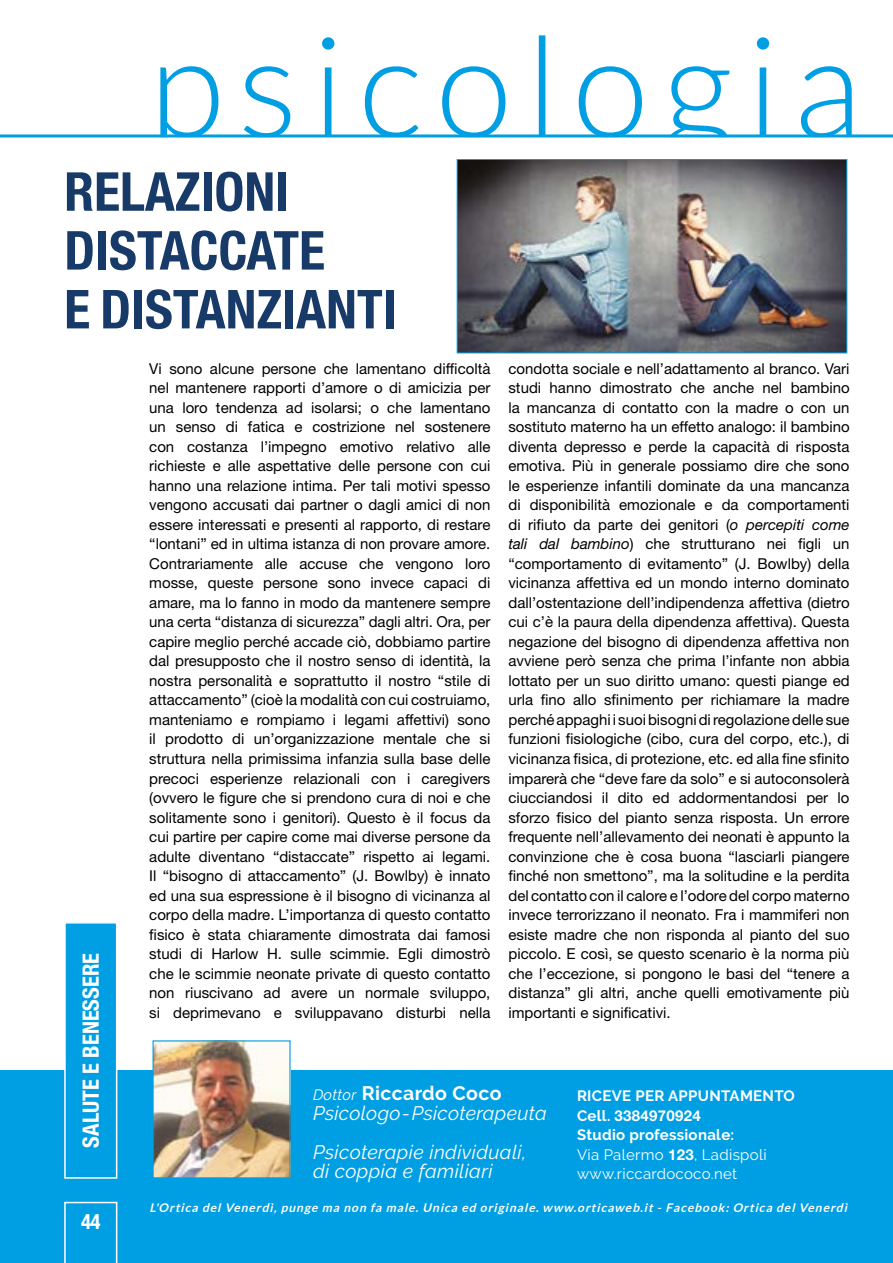
<style>
.page{position:relative;width:893px;height:1263px;background:#fff}
.page>*{position:absolute;margin:0;border:0;box-sizing:border-box;transform-origin:0 0}
.t1{font:700 condensed 53.7px/58.8px "Helvetica Neue LT Std";color:#183a68}
.t2{font:700 condensed 22.5px "Helvetica Neue LT Std";color:#fff}
.t3{font:700 condensed 21px "Helvetica Neue LT Std";color:#fff}
.t4{font:italic 19.5px/19.5px "Raleway";letter-spacing:.02em;color:#fff}
.t5{font:15px/19.5px "Helvetica Neue LT Std";color:#000;text-align:justify}
.t6{font:15px/19.5px "Raleway";letter-spacing:.02em;color:#fff}
.t7{font:700 15px "Raleway";letter-spacing:.02em;color:#fff}
.t8{font:700 15px "Helvetica Neue LT Std";letter-spacing:.02em;color:#fff}
.t9{font:italic 700 12px "Lato";color:#fff}
.s1{font-style:italic}
.s2{font-size:15px}
.s3{font-weight:700;font-style:normal}
.s4{font-family:"Raleway"}
.s5{font-weight:700}
.s6{font-family:"Helvetica Neue LT Std";font-weight:700}
</style>
<div class="page">
<hr style="left:0;top:134px;width:893px;height:3px;background:#009fe3">
<svg style="left:160px;top:35px;width:692px;height:100px"></svg>
<div style="left:0;top:1070px;width:893px;height:193px;background:#009fe3"></div>
<img style="left:154px;top:1042px;width:135px;height:134px">
<div style="left:152px;top:1040px;width:139px;height:138px;border:1px solid #009fe3"></div>
<svg style="left:64px;top:1202px;width:53px;height:61px"></svg>
<div style="left:65px;top:923px;width:52px;height:255px;background:#009fe3"></div>
<div style="left:64px;top:922px;width:53px;height:257px;border:2px solid #fff"></div>
<img style="left:459px;top:161px;width:386px;height:190px">
<div style="left:457px;top:159px;width:390px;height:194px;border:1px solid #009fe3"></div>
<h1 class="t1" style="left:64px;top:162px;width:334px">RELAZIONI<br>DISTACCATE<br>E DISTANZIANTI</h1>
<p class="t5" style="left:149px;top:359px;width:343px">Vi sono alcune persone che lamentano difficoltà nel mantenere rapporti d’amore o di amicizia per una loro tendenza ad isolarsi; o che lamentano un senso di fatica e costrizione nel sostenere con costanza l’impegno emotivo relativo alle richieste e alle aspettative delle persone con cui hanno una relazione intima. Per tali motivi spesso vengono accusati dai partner o dagli amici di non essere interessati e presenti al rapporto, di restare “lontani” ed in ultima istanza di non provare amore.<br>Contrariamente alle accuse che vengono loro mosse, queste persone sono invece capaci di amare, ma lo fanno in modo da mantenere sempre una certa “distanza di sicurezza” dagli altri. Ora, per capire meglio perché accade ciò, dobbiamo partire dal presupposto che il nostro senso di identità, la nostra personalità e soprattutto il nostro “stile di attaccamento” (cioè la modalità con cui costruiamo, manteniamo e rompiamo i legami affettivi) sono il prodotto di un’organizzazione mentale che si struttura nella primissima infanzia sulla base delle precoci esperienze relazionali con i caregivers (ovvero le figure che si prendono cura di noi e che solitamente sono i genitori). Questo è il focus da cui partire per capire come mai diverse persone da adulte diventano “distaccate” rispetto ai legami.<br>Il “bisogno di attaccamento” (J. Bowlby) è innato ed una sua espressione è il bisogno di vicinanza al corpo della madre. L’importanza di questo contatto fisico è stata chiaramente dimostrata dai famosi studi di Harlow H. sulle scimmie. Egli dimostrò che le scimmie neonate private di questo contatto non riuscivano ad avere un normale sviluppo, si deprimevano e sviluppavano disturbi nella</p>
<p class="t5" style="left:508px;top:359px;width:343px">condotta sociale e nell’adattamento al branco. Vari studi hanno dimostrato che anche nel bambino la mancanza di contatto con la madre o con un sostituto materno ha un effetto analogo: il bambino diventa depresso e perde la capacità di risposta emotiva. Più in generale possiamo dire che sono le esperienze infantili dominate da una mancanza di disponibilità emozionale e da comportamenti di rifiuto da parte dei genitori (<span class="s1">o percepiti come tali dal bambino</span>) che strutturano nei figli un “comportamento di evitamento” (J. Bowlby) della vicinanza affettiva ed un mondo interno dominato dall’ostentazione dell’indipendenza affettiva (dietro cui c’è la paura della dipendenza affettiva). Questa negazione del bisogno di dipendenza affettiva non avviene però senza che prima l’infante non abbia lottato per un suo diritto umano: questi piange ed urla fino allo sfinimento per richiamare la madre perché appaghi i suoi bisogni di regolazione delle sue funzioni fisiologiche (cibo, cura del corpo, etc.), di vicinanza fisica, di protezione, etc. ed alla fine sfinito imparerà che “deve fare da solo” e si autoconsolerà ciucciandosi il dito ed addormentandosi per lo sforzo fisico del pianto senza risposta. Un errore frequente nell’allevamento dei neonati è appunto la convinzione che è cosa buona “lasciarli piangere finché non smettono”, ma la solitudine e la perdita del contatto con il calore e l’odore del corpo materno invece terrorizzano il neonato. Fra i mammiferi non esiste madre che non risponda al pianto del suo piccolo. E così, se questo scenario è la norma più che l’eccezione, si pongono le basi del “tenere a distanza” gli altri, anche quelli emotivamente più importanti e significativi.</p>
<h2 class="t2" style="left:77px;top:1148px;width:196px;rotate:-90deg">SALUTE E BENESSERE</h2>
<h3 class="t4" style="left:313px;top:1084px;width:235px"><span class="s2">Dottor</span> <span class="s3">Riccardo Coco<br></span>Psicologo - Psicoterapeuta</h3>
<h3 class="t4" style="left:313px;top:1142px;width:215px">Psicoterapie individuali, di coppia e familiari</h3>
<p class="t9" style="left:150px;top:1201px;width:702px">L'Ortica del Venerdì, punge ma non fa male. Unica ed originale. www.orticaweb.it - Facebook: Ortica del Venerdì</p>
<p class="t7" style="left:577px;top:1087px;width:219px">RICEVE PER APPUNTAMENTO</p>
<p class="t8" style="left:577px;top:1106px;width:125px"><span class="s4">Cell.</span> 3384970924</p>
<p class="t6" style="left:577px;top:1125px;width:191px"><span class="s5">Studio professionale:<br></span>Via Palermo <span class="s6">123</span>, Ladispoli www.riccardococo.net</p>
<h3 class="t3" style="left:81px;top:1209px;width:21px">44</h3>
</div>
